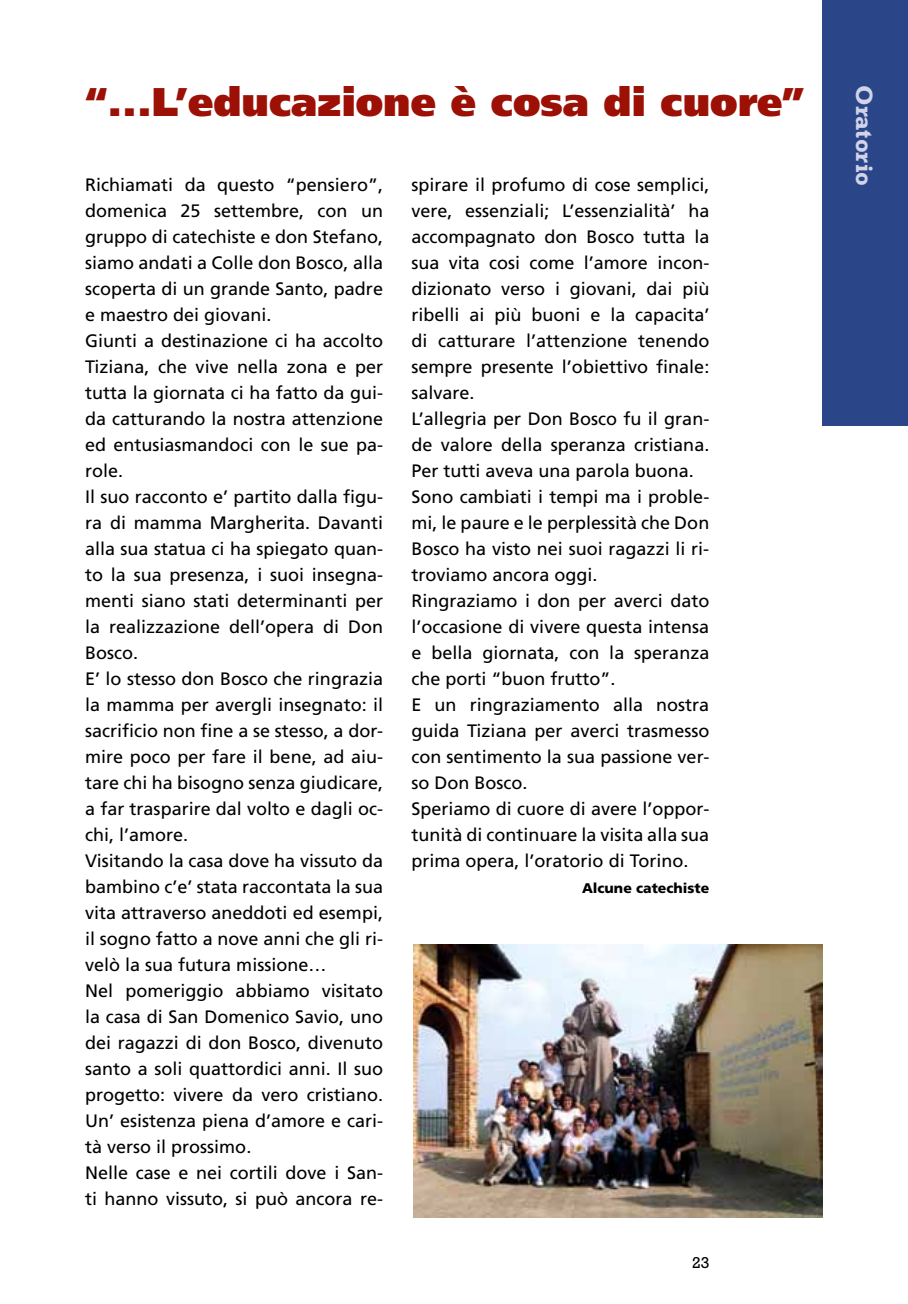
<style>
.page{position:relative;width:908px;height:1304px;background:#fff}
.page>*{position:absolute;margin:0;border:0;box-sizing:border-box;transform-origin:0 0}
.t1{font:900 40px "Frutiger";color:#9c1006}
.t2{font:700 24px "Rockwell";color:#d1d3e8}
.t3{font:18px/26px "Frutiger";color:#000}
.t4{font:16px "Rockwell";color:#000}
.t5{font:900 14px "Frutiger";color:#000}
</style>
<div class="page">
<img style="left:413px;top:944px;width:409px;height:273px">
<div style="left:822px;top:0;width:85px;height:425px;background:#2a4689"></div>
<h1 class="t1" style="left:85px;top:77px;width:720px">“...L’educazione è cosa di cuore”</h1>
<p class="t3" style="left:85px;top:172px;width:299px">Richiamati da questo “pensiero”, domenica 25 settembre, con un gruppo di catechiste e don Stefano, siamo andati a Colle don Bosco, alla scoperta di un grande Santo, padre e maestro dei giovani.<br>Giunti a destinazione ci ha accolto<br>Tiziana, che vive nella zona e per tutta la giornata ci ha fatto da gui&shy;da catturando la nostra attenzione ed entusiasmandoci con le sue pa&shy;role.<br>I l suo racconto e’ partito dalla figu&shy;ra di mamma Margherita. Davanti alla sua statua ci ha spiegato quan&shy;to la sua presenza, i suoi insegna&shy;menti siano stati determinanti per la realizzazione dell’opera di Don<br>Bosco.<br>E’ lo stesso don Bosco che ringrazia la mamma per avergli insegnato: il sacrificio non fine a se stesso, a dor&shy;mire poco per fare il bene, ad aiu&shy;tare chi ha bisogno senza giudicare, a far trasparire dal volto e dagli oc&shy;chi, l’amore.<br>Visitando la casa dove ha vissuto da bambino c’e’ stata raccontata la sua vita attraverso aneddoti ed esempi, il sogno fatto a nove anni che gli ri&shy;velò la sua futura missione…<br>Nel pomeriggio abbiamo visitato la casa di San Domenico Savio, uno dei ragazzi di don Bosco, divenuto santo a soli quattordici anni. I l suo progetto: vivere da vero cristiano.<br>U n’ esistenza piena d’amore e cari&shy;tà verso il prossimo.<br>Nelle case e nei cortili dove i San&shy;ti hanno vissuto, si può ancora re-</p>
<p class="t3" style="left:411px;top:171px;width:299px">spirare il profumo di cose semplici, vere, essenziali; L’essenzialità’ ha accompagnato don Bosco tutta la sua vita cosi come l’amore incon&shy;dizionato verso i giovani, dai più ribelli ai più buoni e la capacita’ di catturare l’attenzione tenendo sempre presente l’obiettivo finale: salvare.<br>L’allegria per Don Bosco fu il gran&shy;de valore della speranza cristiana.<br>Per tutti aveva una parola buona.<br>Sono cambiati i tempi ma i proble&shy;mi, le paure e le perplessità che Don<br>Bosco ha visto nei suoi ragazzi li ri&shy;troviamo ancora oggi.<br>Ringraziamo i don per averci dato l’occasione di vivere questa intensa e bella giornata, con la speranza che porti “buon frutto”.<br>E un ringraziamento alla nostra guida Tiziana per averci trasmesso con sentimento la sua passione ver&shy;so Don Bosco.<br>Speriamo di cuore di avere l’oppor&shy;tunità di continuare la visita alla sua prima opera, l’oratorio di Torino.</p>
<p class="t5" style="left:581px;top:880px;width:129px">Alcune catechiste</p>
<p class="t4" style="left:691px;top:1253px;width:19px">23</p>
<h2 class="t2" style="left:878px;top:85px;width:102px;rotate:90deg">Oratorio</h2>
</div>
